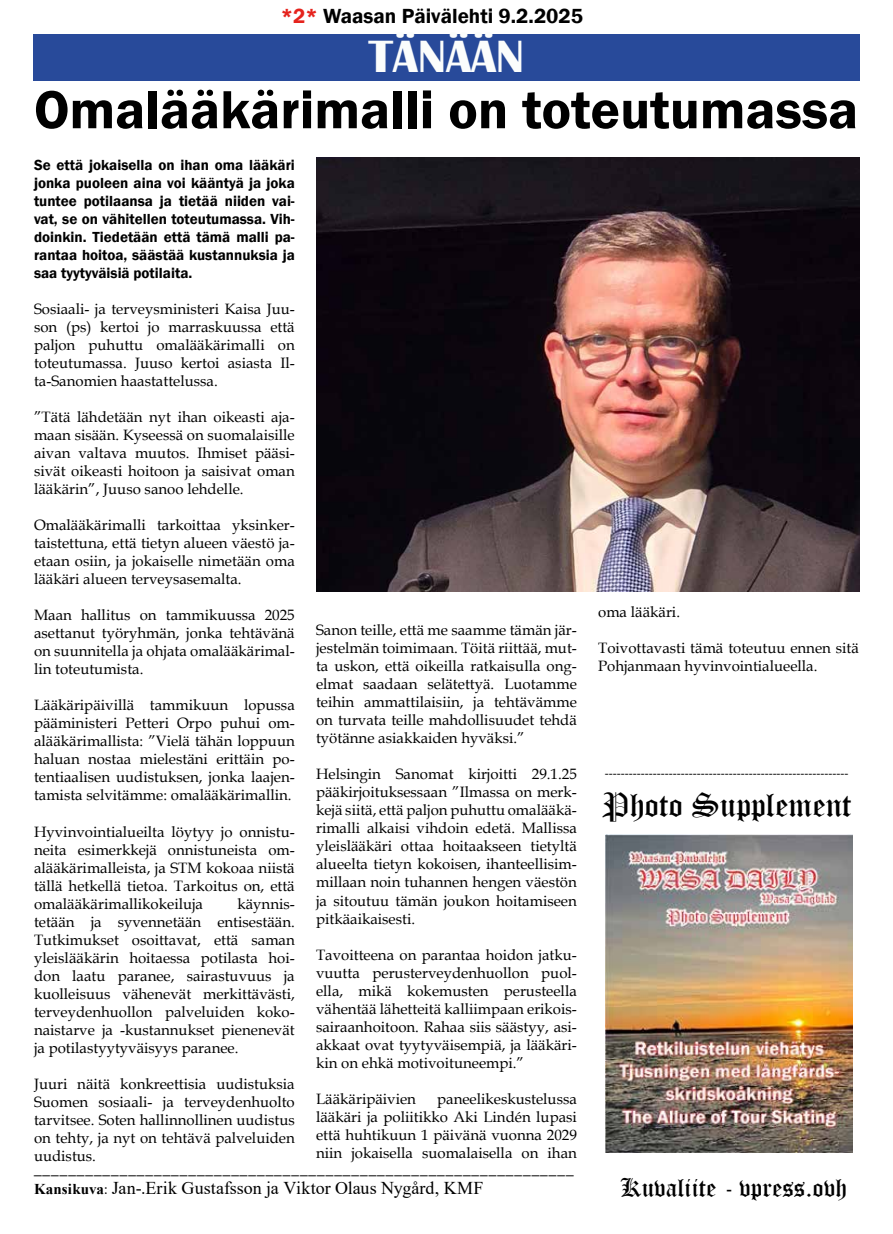
<style>
.page{position:relative;width:893px;height:1234px;background:#fff}
.page>*{position:absolute;margin:0;border:0;box-sizing:border-box;transform-origin:0 0}
.t1{font:600 55.5px "Franklin Gothic";color:#000}
.t2{font:700 46.5px "Britannic";color:#fbfdfc}
.t3{font:33px "Old English Text";color:#000}
.t4{font:25.5px "Old English Text";color:#000}
.t5{font:600 21px "Franklin Gothic";color:#000}
.t6{font:18px "Times New Roman";letter-spacing:-.005em;color:#000}
.t7{font:15px/18px "Book Antiqua";color:#000;text-align:justify}
.t8{font:600 15px/18px "Franklin Gothic";color:#000;text-align:justify}
.t9{font:12px "Times New Roman";color:#000}
.s1{color:#e5231d}
.s2{font-weight:700;font-size:15px}
.s3{font-size:15px}
</style>
<div class="page">
<div style="left:33px;top:34px;width:826px;height:47px;background:#284a9a"></div>
<img style="left:605px;top:834px;width:247px;height:318px">
<img style="left:316px;top:157px;width:543px;height:434px">
<h3 class="t5" style="left:281px;top:3px;width:304px"><span class="s1">*2*</span> Waasan Päivälehti 9.2.2025</h3>
<h2 class="t2" style="left:369px;top:30px;width:157px">TÄNÄÄN</h2>
<h1 class="t1" style="left:34px;top:75px;width:826px">Omalääkärimalli on toteutumassa</h1>
<p class="t8" style="left:34px;top:156px;width:262px">Se että jokaisella on ihan oma lääkäri jonka puoleen aina voi kääntyä ja joka tuntee potilaansa ja tietää niiden vai&shy;vat, se on vähitellen toteutumassa. Vih&shy;doinkin. Tiedetään että tämä malli pa&shy;rantaa hoitoa, säästää kustannuksia ja saa tyytyväisiä potilaita.</p>
<p class="t7" style="left:34px;top:299px;width:262px">Sosiaali- ja terveysministeri Kaisa Juu&shy;son (ps) kertoi jo marraskuussa että paljon puhuttu omalääkärimalli on toteutumassa. Juuso kertoi asiasta Il&shy;ta-Sanomien haastattelussa.</p>
<p class="t7" style="left:34px;top:407px;width:262px">”Tätä lähdetään nyt ihan oikeasti aja&shy;maan sisään. Kyseessä on suomalaisille aivan valtava muutos. Ihmiset pääsi&shy;sivät oikeasti hoitoon ja saisivat oman lääkärin”, Juuso sanoo lehdelle.</p>
<p class="t7" style="left:34px;top:515px;width:262px">Omalääkärimalli tarkoittaa yksinker&shy;taistettuna, että tietyn alueen väestö ja&shy;etaan osiin, ja jokaiselle nimetään oma lääkäri alueen terveysasemalta.</p>
<p class="t7" style="left:34px;top:605px;width:262px">Maan hallitus on tammikuussa 2025 asettanut työryhmän, jonka tehtävänä on suunnitella ja ohjata omalääkärimal&shy;lin toteutumista.</p>
<p class="t7" style="left:34px;top:695px;width:262px">Lääkäripäivillä tammikuun lopussa pääministeri Petteri Orpo puhui om&shy;alääkärimallista: ”Vielä tähän loppuun haluan nostaa mielestäni erittäin po&shy;tentiaalisen uudistuksen, jonka laajen&shy;tamista selvitämme: omalääkärimallin.</p>
<p class="t7" style="left:34px;top:821px;width:262px">Hyvinvointialueilta löytyy jo onnistu&shy;neita esimerkkejä onnistuneista om&shy;alääkärimalleista, ja STM kokoaa niistä tällä hetkellä tietoa. Tarkoitus on, että omalääkärimallikokeiluja</p>
<p class="t7" style="left:598px;top:602px;width:83px">oma lääkäri.</p>
<p class="t7" style="left:598px;top:638px;width:262px">Toivottavasti tämä toteutuu ennen sitä<br>Pohjanmaan hyvinvointialueella.</p>
<p class="t7" style="left:316px;top:620px;width:262px">Sanon teille, että me saamme tämän jär&shy;jestelmän toimimaan. Töitä riittää, mut&shy;ta uskon, että oikeilla ratkaisulla ong&shy;elmat saadaan selätettyä. Luotamme teihin ammattilaisiin, ja tehtävämme on turvata teille mahdollisuudet tehdä työtänne asiakkaiden hyväksi.”</p>
<p class="t7" style="left:316px;top:764px;width:262px">Helsingin Sanomat kirjoitti 29.1.25 pääkirjoituksessaan ”Ilmassa on merk&shy;kejä siitä, että paljon puhuttu omalääkä&shy;rimalli alkaisi vihdoin edetä. Mallissa yleislääkäri ottaa hoitaakseen tietyltä alueelta tietyn kokoisen, ihanteellisim&shy;millaan noin tuhannen hengen väestön ja sitoutuu tämän joukon hoitamiseen pitkäaikaisesti.</p>
<p class="t7" style="left:316px;top:944px;width:262px">Tavoitteena on parantaa hoidon jatku&shy;vuutta perusterveydenhuollon puol&shy;ella, mikä kokemusten perusteella vähentää lähetteitä kalliimpaan erikois&shy;sairaanhoitoon. Rahaa siis säästyy, asi&shy;akkaat ovat tyytyväisempiä, ja lääkäri&shy;kin on ehkä motivoituneempi.”</p>
<p class="t7" style="left:316px;top:1088px;width:101px">Lääkäripäivien</p>
<p class="t9" style="left:605px;top:764px;width:245px">-------------------------------------------------------------</p>
<h3 class="t3" style="left:602px;top:783px;width:251px">Photo Supplement</h3>
<p class="t7" style="left:34px;top:893px;width:262px;text-indent:203px">käynnis&shy;tetään ja syvennetään entisestään.<br>Tutkimukset osoittavat, että saman yleislääkärin hoitaessa potilasta hoi&shy;don laatu paranee, sairastuvuus ja kuolleisuus vähenevät merkittävästi, terveydenhuollon palveluiden koko&shy;naistarve ja -kustannukset pienenevät ja potilastyytyväisyys paranee.</p>
<p class="t7" style="left:34px;top:1073px;width:262px">Juuri näitä konkreettisia uudistuksia Suomen sosiaali- ja terveydenhuolto tarvitsee. Soten hallinnollinen uudistus on tehty, ja nyt on tehtävä palveluiden uudistus.</p>
<p class="t7" style="left:316px;top:1088px;width:262px;text-indent:121px">paneelikeskustelussa lääkäri ja poliitikko Aki Lindén lupasi että huhtikuun 1 päivänä vuonna 2029 niin jokaisella suomalaisella on ihan</p>
<p class="t6" style="left:34px;top:1175px;width:451px"><span class="s2">Kansikuva</span><span class="s3">:</span> Jan-.Erik Gustafsson ja Viktor Olaus Nygård, KMF</p>
<h3 class="t4" style="left:620px;top:1170px;width:228px">Kuvaliite - vpress.ovh</h3>
</div>
